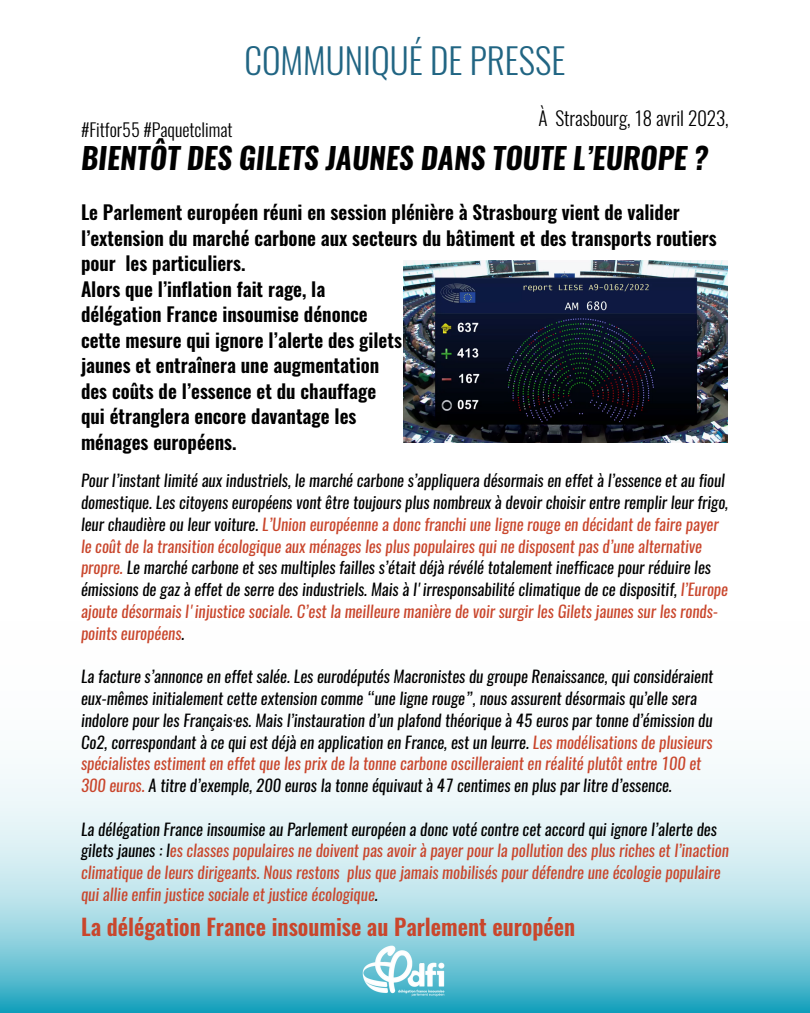
<style>
.page{position:relative;width:810px;height:1013px;background:#fff}
.page>*{position:absolute;margin:0;border:0;box-sizing:border-box;transform-origin:0 0}
.t1{font:300 35.3px "Oswald";color:#216583}
.t2{font:italic 700 29.5px "Oswald";color:#000}
.t3{font:600 22.5px "Oswald";color:#c9462c}
.t4{font:600 19.3px/25.5px "Oswald";color:#000}
.t5{font:300 19.2px "Oswald";color:#000}
.t6{font:300 18px "Oswald";color:#000}
.t7{font:italic 16.5px/21.8px "Oswald";color:#000}
.t8{font:italic 16.5px/21.8px "Oswald";color:#c9462c}
.s1{color:#c9462c}
.s2{color:#000}
</style>
<div class="page">
<img style="left:404px;top:260px;width:324px;height:182px">
<svg style="left:0;top:769px;width:810px;height:243px;background:#b0dee8"></svg>
<img style="left:360px;top:930px;width:90px;height:82px">
<h1 class="t1" style="left:245px;top:36px;width:322px">COMMUNIQUÉ DE PRESSE</h1>
<p class="t5" style="left:538px;top:105px;width:192px">À Strasbourg, 18 avril 2023,</p>
<p class="t6" style="left:81px;top:117px;width:153px">#Fitfor55 #Paquetclimat</p>
<h2 class="t2" style="left:81px;top:138px;width:629px">BIENTÔT DES GILETS JAUNES DANS TOUTE L’EUROPE ?</h2>
<p class="t4" style="left:81px;top:200px;width:637px">Le Parlement européen réuni en session plénière à Strasbourg vient de valider l’extension du marché carbone aux secteurs du bâtiment et des transports routiers pour les particuliers.</p>
<p class="t4" style="left:81px;top:276px;width:322px">Alors que l’inflation fait rage, la délégation France insoumise dénonce cette mesure qui ignore l’alerte des gilets jaunes et entraînera une augmentation des coûts de l’essence et du chauffage qui étranglera encore davantage les ménages européens.</p>
<p class="t7" style="left:81px;top:470px;width:649px">Pour l’instant limité aux industriels, le marché carbone s’appliquera désormais en effet à l’essence et au fioul domestique. Les citoyens européens vont être toujours plus nombreux à devoir choisir entre remplir leur frigo, leur chaudière ou leur voiture. <span class="s1">L’Union européenne a donc franchi une ligne rouge en décidant de faire payer le coût de la transition écologique aux ménages les plus populaires qui ne disposent pas d’une alternative propre.</span> Le marché carbone et ses multiples failles s’était déjà révélé totalement inefficace pour réduire les émissions de gaz à effet de serre des industriels. Mais à l'irresponsabilité climatique de ce dispositif, <span class="s1">l’Europe ajoute désormais l'injustice sociale. C’est la meilleure manière de voir surgir les Gilets jaunes sur les ronds&shy;points européens</span>.</p>
<p class="t7" style="left:81px;top:665px;width:634px">La facture s’annonce en effet salée. Les eurodéputés Macronistes du groupe Renaissance, qui considéraient eux-mêmes initialement cette extension comme “une ligne rouge”, nous assurent désormais qu’elle sera indolore pour les Français·es. Mais l’instauration d’un plafond théorique à 45 euros par tonne d’émission du Co2, correspondant à ce qui est déjà en application en France, est un leurre. <span class="s1">Les modélisations de plusieurs spécialistes estiment en effet que les prix de la tonne carbone oscilleraient en réalité plutôt entre 100 et 300 euros.</span> A titre d’exemple, 200 euros la tonne équivaut à 47 centimes en plus par litre d’essence.</p>
<p class="t8" style="left:81px;top:818px;width:649px"><span class="s2">La délégation France insoumise au Parlement européen a donc voté contre cet accord qui ignore l’alerte des gilets jaunes : l</span>es classes populaires ne doivent pas avoir à payer pour la pollution des plus riches et l’inaction climatique de leurs dirigeants. Nous restons plus que jamais mobilisés pour défendre une écologie populaire qui allie enfin justice sociale et justice écologique<span class="s2">.</span></p>
<h3 class="t3" style="left:81px;top:911px;width:496px">La délégation France insoumise au Parlement européen</h3>
</div>
